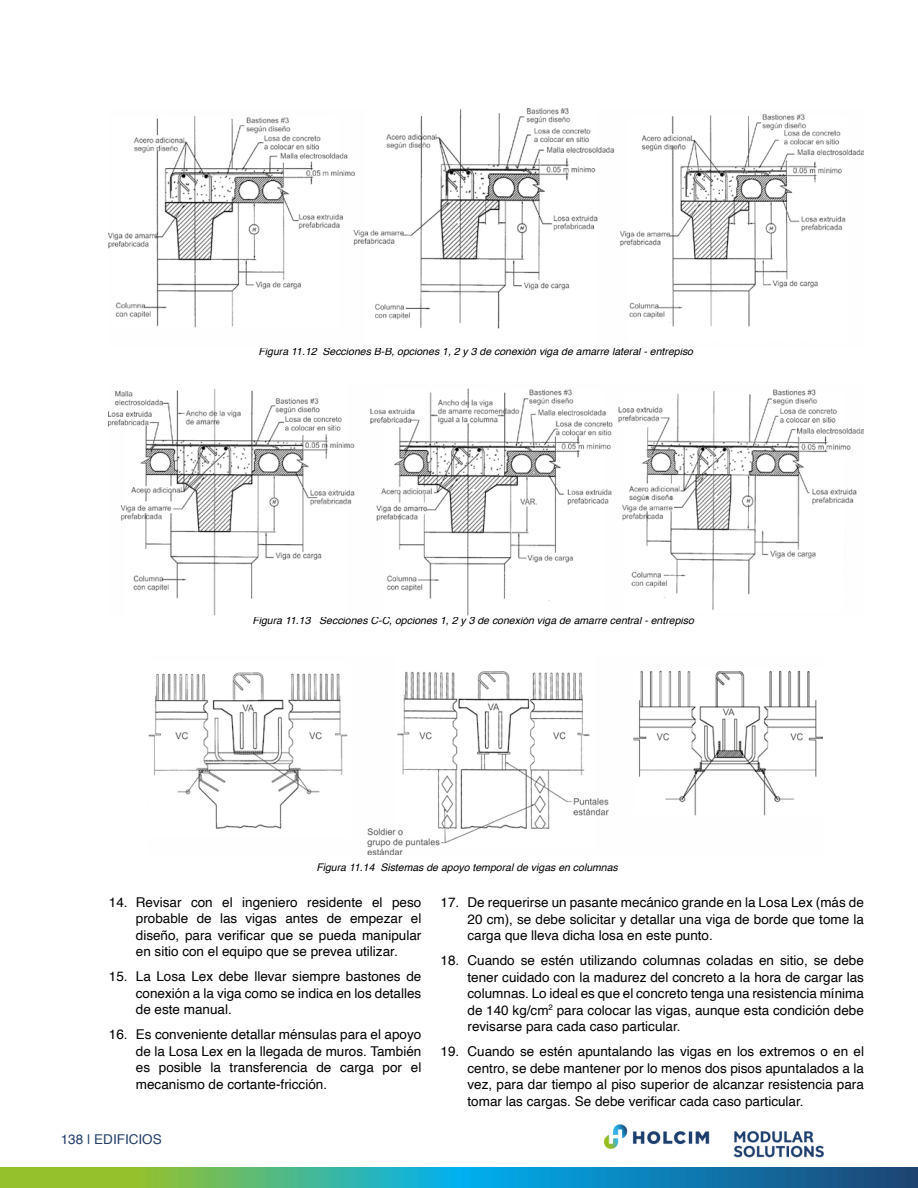
<style>
.page{position:relative;width:918px;height:1188px;background:#fff}
.page>*{position:absolute;margin:0;border:0;box-sizing:border-box;transform-origin:0 0}
.t1{font:13.5px/16.5px "Helvetica";color:#000;text-align:justify}
.t2{font:13.5px "Helvetica";color:#233e69}
.t3{font:italic 10.5px "Helvetica";color:#000}
</style>
<div class="page">
<img style="left:604px;top:1124px;width:220px;height:34px">
<img style="left:0;top:1167px;width:918px;height:21px">
<img style="left:108px;top:108px;width:755px;height:221px">
<img style="left:108px;top:388px;width:756px;height:228px">
<img style="left:148px;top:670px;width:674px;height:185px">
<p class="t3" style="left:259px;top:343px;width:436px">Figura 11.12 Secciones B-B, opciones 1, 2 y 3 de conexión viga de amarre lateral - entrepiso</p>
<p class="t3" style="left:252px;top:612px;width:443px">Figura 11.13 Secciones C-C, opciones 1, 2 y 3 de conexión viga de amarre central - entrepiso</p>
<p class="t3" style="left:316px;top:859px;width:303px">Figura 11.14 Sistemas de apoyo temporal de vigas en columnas</p>
<p class="t1" style="left:136px;top:894px;width:287px;text-indent:-27px">14. Revisar con el ingeniero residente el peso probable de las vigas antes de empezar el diseño, para verificar que se pueda manipular en sitio con el equipo que se prevea utilizar.</p>
<p class="t1" style="left:136px;top:969px;width:287px;text-indent:-27px">15. La Losa Lex debe llevar siempre bastones de conexión a la viga como se indica en los detalles de este manual.</p>
<p class="t1" style="left:136px;top:1027px;width:287px;text-indent:-27px">16. Es conveniente detallar ménsulas para el apoyo de la Losa Lex en la llegada de muros. También es posible la transferencia de carga por el mecanismo de cortante-fricción.</p>
<p class="t1" style="left:468px;top:894px;width:398px;text-indent:-27px">17. De requerirse un pasante mecánico grande en la Losa Lex (más de 20 cm), se debe solicitar y detallar una viga de borde que tome la carga que lleva dicha losa en este punto.</p>
<p class="t1" style="left:468px;top:952px;width:398px;text-indent:-27px">18. Cuando se estén utilizando columnas coladas en sitio, se debe tener cuidado con la madurez del concreto a la hora de cargar las columnas. Lo ideal es que el concreto tenga una resistencia mínima de 140 kg/cm<sup>2</sup> para colocar las vigas, aunque esta condición debe revisarse para cada caso particular.</p>
<p class="t1" style="left:468px;top:1044px;width:398px;text-indent:-27px">19. Cuando se estén apuntalando las vigas en los extremos o en el centro, se debe mantener por lo menos dos pisos apuntalados a la vez, para dar tiempo al piso superior de alcanzar resistencia para tomar las cargas. Se debe verificar cada caso particular.</p>
<p class="t2" style="left:61px;top:1129px;width:103px">138 | EDIFICIOS</p>
</div>
